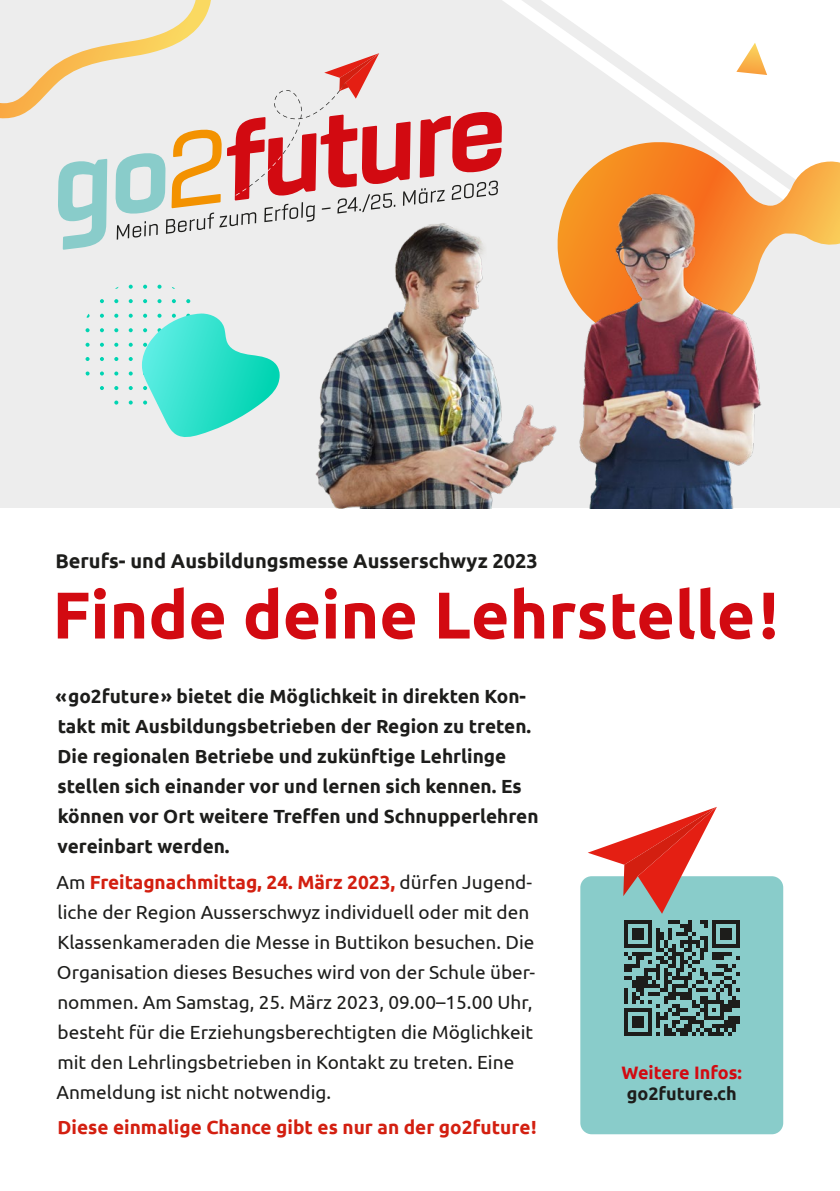
<style>
.page{position:relative;width:840px;height:1191px;background:#fff}
.page>*{position:absolute;margin:0;border:0;box-sizing:border-box;transform-origin:0 0}
.t1{font:700 66px "Ubuntu";color:#d20a11}
.t2{font:700 20px "Ubuntu";color:#1d1d1b}
.t3{font:19px/30px "Ubuntu";color:#1d1d1b}
.t4{font:700 19px/30px "Ubuntu";color:#1d1d1b}
.t5{font:700 19px "Ubuntu";color:#d31f10}
.t6{font:700 18px "Ubuntu";color:#d20a11}
.t7{font:700 18px "Ubuntu";color:#1d1d1b}
.s1{font-weight:700;color:#d31f10}
</style>
<div class="page">
<div style="left:0;top:0;width:839px;height:507px;background:#ededed"></div>
<svg style="left:503px;top:0;width:336px;height:142px;fill:#fff"></svg>
<svg style="left:578px;top:142px;width:261px;height:103px"></svg>
<img style="left:289px;top:182px;width:493px;height:326px">
<svg style="left:0;top:0;width:502px;height:250px"></svg>
<svg style="left:736px;top:43px;width:30px;height:32px"></svg>
<svg style="left:129px;top:285px;width:4px;height:4px"></svg>
<svg style="left:143px;top:285px;width:4px;height:4px"></svg>
<svg style="left:157px;top:285px;width:4px;height:4px"></svg>
<svg style="left:100px;top:299px;width:4px;height:4px"></svg>
<svg style="left:114px;top:299px;width:4px;height:4px"></svg>
<svg style="left:129px;top:299px;width:4px;height:4px"></svg>
<svg style="left:143px;top:299px;width:4px;height:4px"></svg>
<svg style="left:157px;top:299px;width:4px;height:4px"></svg>
<svg style="left:172px;top:299px;width:4px;height:4px"></svg>
<svg style="left:186px;top:299px;width:4px;height:4px"></svg>
<svg style="left:100px;top:314px;width:4px;height:4px"></svg>
<svg style="left:114px;top:314px;width:4px;height:4px"></svg>
<svg style="left:129px;top:314px;width:4px;height:4px"></svg>
<svg style="left:85px;top:328px;width:4px;height:4px"></svg>
<svg style="left:100px;top:328px;width:4px;height:4px"></svg>
<svg style="left:114px;top:328px;width:4px;height:4px"></svg>
<svg style="left:129px;top:328px;width:4px;height:4px"></svg>
<svg style="left:85px;top:343px;width:4px;height:4px"></svg>
<svg style="left:100px;top:343px;width:4px;height:4px"></svg>
<svg style="left:114px;top:343px;width:4px;height:4px"></svg>
<svg style="left:129px;top:343px;width:4px;height:4px"></svg>
<svg style="left:85px;top:357px;width:4px;height:4px"></svg>
<svg style="left:100px;top:357px;width:4px;height:4px"></svg>
<svg style="left:114px;top:357px;width:4px;height:4px"></svg>
<svg style="left:129px;top:357px;width:4px;height:4px"></svg>
<svg style="left:85px;top:371px;width:4px;height:4px"></svg>
<svg style="left:100px;top:371px;width:4px;height:4px"></svg>
<svg style="left:114px;top:371px;width:4px;height:4px"></svg>
<svg style="left:129px;top:371px;width:4px;height:4px"></svg>
<svg style="left:100px;top:386px;width:4px;height:4px"></svg>
<svg style="left:114px;top:386px;width:4px;height:4px"></svg>
<svg style="left:129px;top:386px;width:4px;height:4px"></svg>
<svg style="left:114px;top:400px;width:4px;height:4px"></svg>
<svg style="left:129px;top:400px;width:4px;height:4px"></svg>
<svg style="left:142px;top:313px;width:137px;height:124px"></svg>
<div style="left:580px;top:876px;width:202px;height:258px;background:#89ccca;border-radius:11px"></div>
<svg style="left:624px;top:920px;width:115px;height:116px"></svg>
<svg style="left:588px;top:807px;width:128px;height:106px"></svg>
<p class="t2" style="left:55px;top:549px;width:484px">Berufs- und Ausbildungsmesse Ausserschwyz 2023</p>
<h1 class="t1" style="left:52px;top:575px;width:726px">Finde deine Lehrstelle!</h1>
<p class="t4" style="left:56px;top:680px;width:484px">«go2future» bietet die Möglichkeit in direkten Kon&shy;takt mit Ausbildungsbetrieben der Region zu treten.<br>Die regionalen Betriebe und zukünftige Lehrlinge stellen sich einander vor und lernen sich kennen. Es können vor Ort weitere Treffen und Schnupperlehren vereinbart werden.</p>
<p class="t3" style="left:56px;top:866px;width:480px">Am <span class="s1">Freitagnachmittag, 24. März 2023,</span> dürfen Jugend&shy;liche der Region Ausserschwyz individuell oder mit den Klassenkameraden die Messe in Buttikon besuchen. Die Organisation dieses Besuches wird von der Schule über&shy;nommen. Am Samstag, 25. März 2023, 09.00–15.00 Uhr, besteht für die Erziehungsberechtigten die Möglichkeit mit den Lehrlingsbetrieben in Kontakt zu treten. Eine Anmeldung ist nicht notwendig.</p>
<p class="t5" style="left:58px;top:1116px;width:480px">Diese einmalige Chance gibt es nur an der go2future!</p>
<p class="t6" style="left:621px;top:1061px;width:122px">Weitere Infos:</p>
<p class="t7" style="left:626px;top:1083px;width:112px">go2future.ch</p>
</div>
